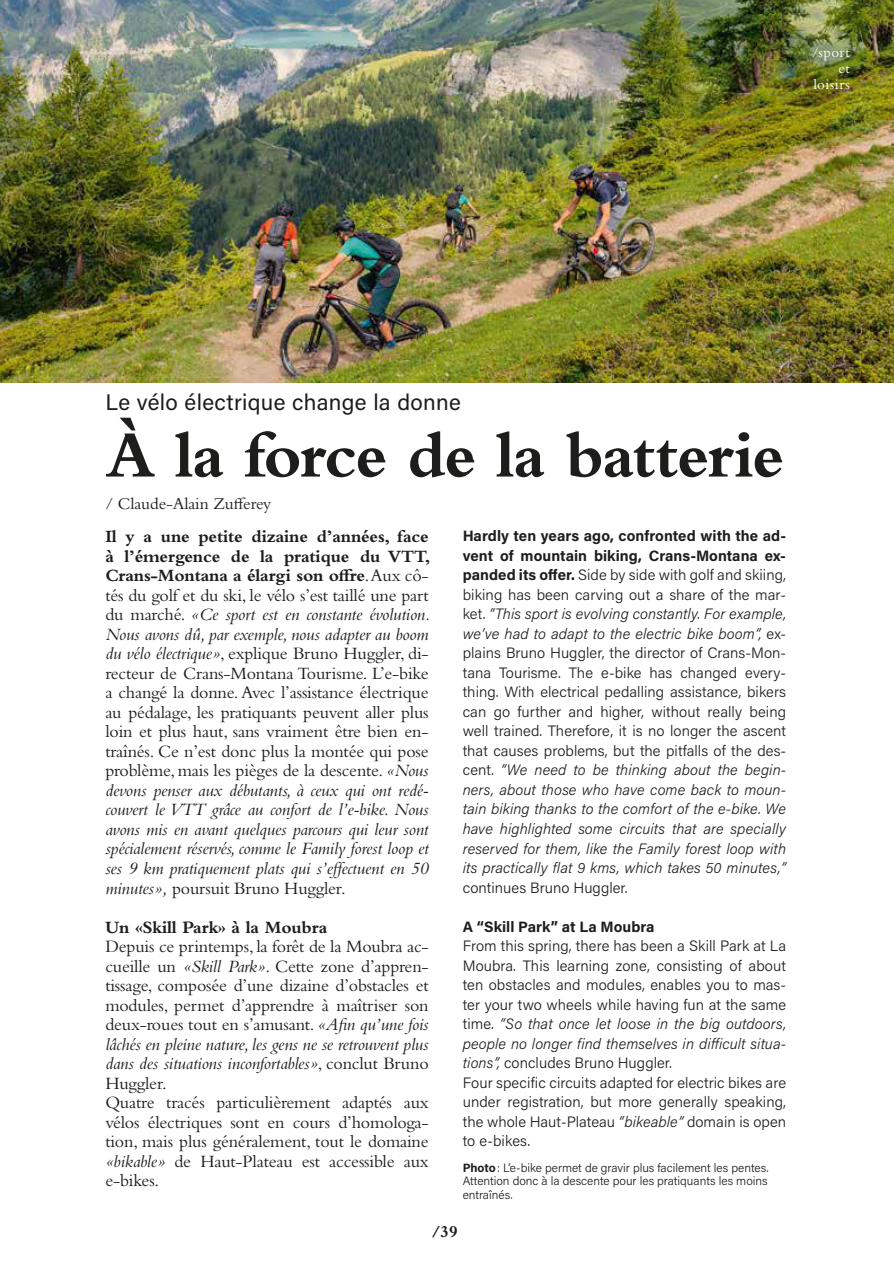
<style>
.page{position:relative;width:894px;height:1279px;background:#fff}
.page>*{position:absolute;margin:0;border:0;box-sizing:border-box;transform-origin:0 0}
.t1{font:700 67.5px "Bembo Std";letter-spacing:-.025em;color:#1d1d1b}
.t2{font:22.5px "Acumin Variable Concept";letter-spacing:.015em;color:#1d1d1b}
.t3{font:18px/19.5px "Bembo Std";letter-spacing:-.01em;color:#1d1d1b;text-align:justify}
.t4{font:700 18px "Bembo Std";letter-spacing:-.01em;color:#1d1d1b}
.t5{font:17.25px "Bembo Std";letter-spacing:-.005em;color:#1d1d1b}
.t6{font:700 17.25px "Bembo Std";color:#1d1d1b}
.t7{font:300 15px/19.5px "Acumin Pro";letter-spacing:.005em;color:#1d1d1b;text-align:justify}
.t8{font:700 15px "Acumin Pro";letter-spacing:.005em;color:#1d1d1b}
.t9{font:15px/15.8px "Bembo Std";letter-spacing:.03em;color:#fff;text-align:right}
.t10{font:300 12px/13.5px "Acumin Pro";color:#1d1d1b;text-align:justify}
.s1{font-weight:700}
.s2{font-style:italic}
</style>
<div class="page">
<img style="left:0;top:0;width:893px;height:382px">
<p class="t9" style="left:812px;top:45px;width:39px">/sport et loisirs</p>
<p class="t2" style="left:105px;top:386px;width:357px">Le vélo électrique change la donne</p>
<h1 class="t1" style="left:105px;top:417px;width:680px">À la force de la batterie</h1>
<p class="t5" style="left:105px;top:493px;width:167px">/ Claude-Alain Zufferey</p>
<p class="t3" style="left:105px;top:526px;width:326px"><span class="s1">Il y a une petite dizaine d’années, face à l’émergence de la pratique du VTT, Crans-Montana a élargi son offre</span>.Aux cô&shy;tés du golf et du ski, le vélo s’est taillé une part du marché. <span class="s2">«Ce sport est en constante évolution.<br>Nous avons dû, par exemple, nous adapter au boom du vélo électrique»</span>, explique Bruno Huggler, di&shy;recteur de Crans-Montana Tourisme. L’e-bike a changé la donne. Avec l’assistance électrique au pédalage, les pratiquants peuvent aller plus loin et plus haut, sans vraiment être bien en&shy;traînés. Ce n’est donc plus la montée qui pose problème, mais les pièges de la descente. <span class="s2">«Nous devons penser aux débutants, à ceux qui ont redé&shy;couvert le VTT grâce au confort de l’e-bike. Nous avons mis en avant quelques parcours qui leur sont spécialement réservés, comme le Family forest loop et ses 9 km pratiquement plats qui s’effectuent en 50 minutes»,</span> poursuit Bruno Huggler.</p>
<p class="t4" style="left:105px;top:916px;width:223px">Un «Skill Park» à la Moubra</p>
<p class="t3" style="left:105px;top:936px;width:325px;text-align:left">Depuis ce printemps, la forêt de la Moubra ac&shy;cueille un <span class="s2">«Skill Park»</span>. Cette zone d’appren&shy;tissage, composée d’une dizaine d’obstacles et modules, permet d’apprendre à maîtriser son deux-roues tout en s’amusant. <span class="s2">«Afin qu’une fois lâchés en pleine nature, les gens ne se retrouvent plus dans des situations inconfortables»</span>, conclut Bruno Huggler.<br>Quatre tracés particulièrement adaptés aux vélos électriques sont en cours d’homologa&shy;tion, mais plus généralement, tout le domaine <span class="s2">«bikable»</span> de Haut-Plateau est accessible aux e-bikes.</p>
<p class="t7" style="left:462px;top:526px;width:325px"><span class="s1">Hardly ten years ago, confronted with the ad&shy;vent of mountain biking, Crans-Montana ex&shy;panded its offer.</span> Side by side with golf and skiing, biking has been carving out a share of the mar&shy;ket. <span class="s2">“This sport is evolving constantly. For example, we’ve had to adapt to the electric bike boom”,</span> ex&shy;plains Bruno Huggler, the director of Crans-Mon&shy;tana Tourisme. The e-bike has changed every&shy;thing. With electrical pedalling assistance, bikers can go further and higher, without really being well trained. Therefore, it is no longer the ascent that causes problems, but the pitfalls of the des&shy;cent. <span class="s2">“We need to be thinking about the begin&shy;ners, about those who have come back to moun&shy;tain biking thanks to the comfort of the e-bike. We have highlighted some circuits that are specially reserved for them, like the Family forest loop with its practically flat 9 kms, which takes 50 minutes,”</span></p>
<p class="t7" style="left:463px;top:877px;width:166px">continues Bruno Huggler.</p>
<p class="t8" style="left:463px;top:915px;width:193px">A “Skill Park” at La Moubra</p>
<p class="t7" style="left:463px;top:935px;width:325px;text-align:left">From this spring, there has been a Skill Park at La Moubra. This learning zone, consisting of about ten obstacles and modules, enables you to mas&shy;ter your two wheels while having fun at the same time. <span class="s2">“So that once let loose in the big outdoors, people no longer find themselves in difficult situa&shy;tions”,</span> concludes Bruno Huggler.<br>Four specific circuits adapted for electric bikes are under registration, but more generally speaking, the whole Haut-Plateau <span class="s2">“bikeable”</span> domain is open to e-bikes.</p>
<p class="t10" style="left:462px;top:1160px;width:307px"><span class="s1">Photo</span>: L’e-bike permet de gravir plus facilement les pentes.<br>Attention donc à la descente pour les pratiquants les moins entraînés.</p>
<p class="t6" style="left:431px;top:1221px;width:28px">/39</p>
</div>
